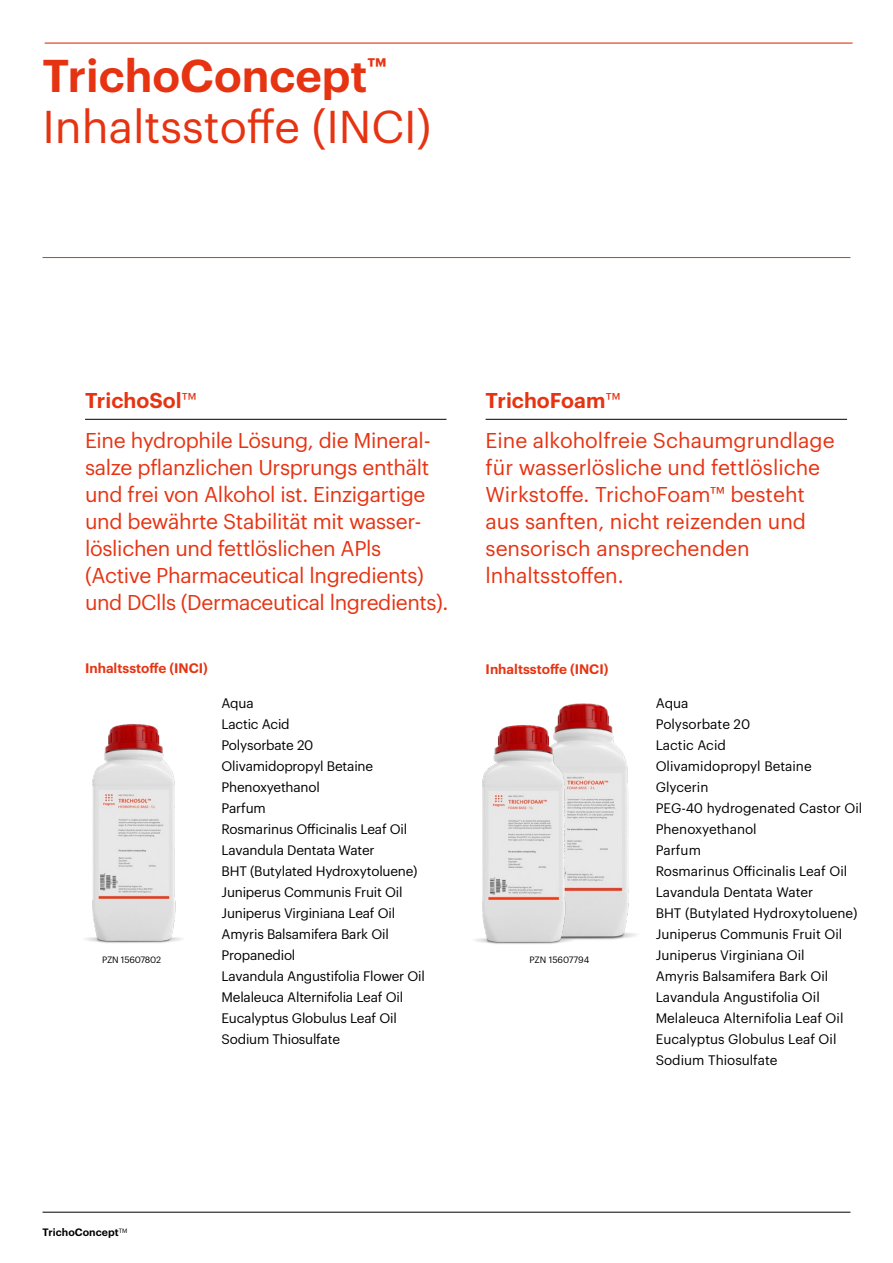
<style>
.page{position:relative;width:893px;height:1263px;background:#fff}
.page>*{position:absolute;margin:0;border:0;box-sizing:border-box;transform-origin:0 0}
.t1{font:45px/51px "Graphik";color:#e63312}
.t2{font:21px/27px "Graphik";letter-spacing:-.015em;color:#e63312}
.t3{font:13.5px/21px "Graphik";letter-spacing:-.015em;color:#000}
.t4{font:600 13.5px "Graphik";color:#e63312}
.t5{font:600 10.5px "Graphik";letter-spacing:.005em;color:#000}
.t6{font:9px "Graphik";letter-spacing:-.015em;color:#000}
.s1{font-weight:600}
</style>
<div class="page">
<hr style="left:45px;top:43px;width:808px;height:1px;background:#e63312">
<hr style="left:43px;top:257px;width:807px;height:1px;background:#e63312">
<hr style="left:43px;top:1212px;width:807px;height:1px;background:#000">
<hr style="left:85px;top:419px;width:361px;height:1px;background:#000">
<hr style="left:486px;top:419px;width:361px;height:1px;background:#000">
<img style="left:585px;top:703px;width:51px;height:237px">
<img style="left:475px;top:703px;width:110px;height:241px">
<img style="left:85px;top:724px;width:97px;height:219px">
<h1 class="t1" style="left:43px;top:46px;width:390px"><span class="s1">TrichoConcept</span><sup>™<br></sup>Inhaltsstoffe (INCI)</h1>
<h2 class="t2" style="left:85px;top:379px;width:347px;line-height:39.8px"><span class="s1">TrichoSol</span>™<br>Eine hydrophile Lösung, die Mineral-</h2>
<h2 class="t2" style="left:85px;top:452px;width:365px">salze pflanzlichen Ursprungs enthält und frei von Alkohol ist. Einzigartige und bewährte Stabilität mit wasser&shy;löslichen und fettlöslichen APls (Active Pharmaceutical lngredients) und DClls (Dermaceutical lngredients).</h2>
<p class="t4" style="left:85px;top:658px;width:124px">Inhaltsstoffe (INCI)</p>
<h2 class="t2" style="left:486px;top:379px;width:351px;line-height:39.8px"><span class="s1">TrichoFoam</span>™<br>Eine alkoholfreie Schaumgrundlage</h2>
<h2 class="t2" style="left:486px;top:452px;width:336px">für wasserlösliche und fettlösliche<br>Wirkstoffe. TrichoFoam™ besteht aus sanften, nicht reizenden und sensorisch ansprechenden lnhaltsstoffen.</h2>
<p class="t4" style="left:486px;top:658px;width:124px">Inhaltsstoffe (INCI)</p>
<p class="t3" style="left:222px;top:691px;width:205px">Aqua<br>Lactic Acid<br>Polysorbate 20<br>Olivamidopropyl Betaine<br>Phenoxyethanol<br>Parfum<br>Rosmarinus Officinalis Leaf Oil<br>Lavandula Dentata Water<br>BHT (Butylated Hydroxytoluene)<br>Juniperus Communis Fruit Oil<br>Juniperus Virginiana Leaf Oil<br>Amyris Balsamifera Bark Oil<br>Propanediol<br>Lavandula Angustifolia Flower Oil<br>Melaleuca Alternifolia Leaf Oil<br>Eucalyptus Globulus Leaf Oil<br>Sodium Thiosulfate</p>
<p class="t6" style="left:102px;top:953px;width:61px">PZN 15607802</p>
<p class="t6" style="left:529px;top:953px;width:61px">PZN 15607794</p>
<p class="t5" style="left:43px;top:1224px;width:86px">TrichoConcept<sup>TM</sup></p>
<p class="t3" style="left:656px;top:691px;width:208px">Aqua<br>Polysorbate 20<br>Lactic Acid<br>Olivamidopropyl Betaine<br>Glycerin<br>PEG-40 hydrogenated Castor Oil<br>Phenoxyethanol<br>Parfum<br>Rosmarinus Officinalis Leaf Oil<br>Lavandula Dentata Water<br>BHT (Butylated Hydroxytoluene)<br>Juniperus Communis Fruit Oil<br>Juniperus Virginiana Oil<br>Amyris Balsamifera Bark Oil<br>Lavandula Angustifolia Oil<br>Melaleuca Alternifolia Leaf Oil<br>Eucalyptus Globulus Leaf Oil<br>Sodium Thiosulfate</p>
</div>
